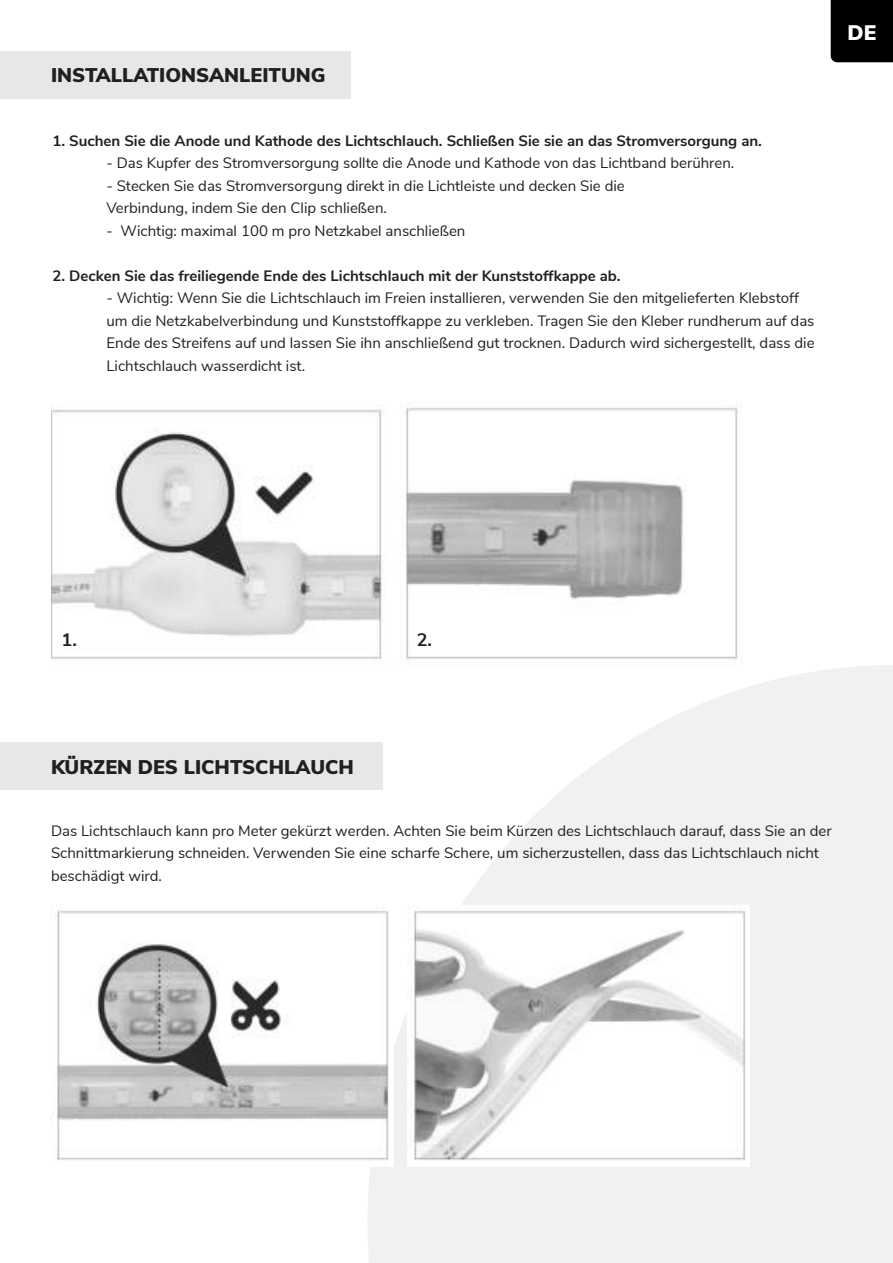
<style>
.page{position:relative;width:893px;height:1263px;background:#fff}
.page>*{position:absolute;margin:0;border:0;box-sizing:border-box;transform-origin:0 0}
.t1{font:900 21px "Nunito Sans";color:#fff}
.t2{font:900 19.8px "Nunito Sans";color:#231f20}
.t3{font:700 18px "Nunito Sans";color:#231f20}
.t4{font:15px/22.5px "Nunito Sans";color:#231f20}
.t5{font:700 15px "Nunito Sans";color:#231f20}
</style>
<div class="page">
<svg style="left:368px;top:665px;width:525px;height:598px;fill:#f0f1f2"></svg>
<div style="left:0;top:51px;width:351px;height:48px;background:#e6e7e9"></div>
<div style="left:0;top:742px;width:383px;height:48px;background:#e6e7e9"></div>
<div style="left:831px;top:0;width:62px;height:62px;background:#000001"></div>
<img style="left:51px;top:409px;width:331px;height:250px">
<img style="left:405px;top:407px;width:333px;height:253px">
<img style="left:57px;top:905px;width:336px;height:261px">
<img style="left:407px;top:905px;width:342px;height:261px">
<h2 class="t2" style="left:51px;top:64px;width:276px">INSTALLATIONSANLEITUNG</h2>
<p class="t5" style="left:52px;top:134px;width:711px">1. Suchen Sie die Anode und Kathode des Lichtschlauch. Schließen Sie sie an das Stromversorgung an.</p>
<p class="t4" style="left:106px;top:151px;width:629px">- Das Kupfer des Stromversorgung sollte die Anode und Kathode von das Lichtband berühren.</p>
<p class="t4" style="left:106px;top:174px;width:520px">- Stecken Sie das Stromversorgung direkt in die Lichtleiste und decken Sie die<br>Verbindung, indem Sie den Clip schließen.</p>
<p class="t4" style="left:106px;top:219px;width:361px">- Wichtig: maximal 100 m pro Netzkabel anschließen</p>
<p class="t5" style="left:52px;top:269px;width:570px">2. Decken Sie das freiliegende Ende des Lichtschlauch mit der Kunststoffkappe ab.</p>
<p class="t4" style="left:106px;top:286px;width:710px">- Wichtig: Wenn Sie die Lichtschlauch im Freien installieren, verwenden Sie den mitgelieferten Klebstoff um die Netzkabelverbindung und Kunststoffkappe zu verkleben. Tragen Sie den Kleber rundherum auf das Ende des Streifens auf und lassen Sie ihn anschließend gut trocknen. Dadurch wird sichergestellt, dass die Lichtschlauch wasserdicht ist.</p>
<h1 class="t1" style="left:847px;top:20px;width:30px">DE</h1>
<p class="t3" style="left:62px;top:632px;width:17px">1.</p>
<p class="t3" style="left:417px;top:632px;width:17px">2.</p>
<h2 class="t2" style="left:51px;top:756px;width:304px">KÜRZEN DES LICHTSCHLAUCH</h2>
<p class="t4" style="left:51px;top:819px;width:782px">Das Lichtschlauch kann pro Meter gekürzt werden. Achten Sie beim Kürzen des Lichtschlauch darauf, dass Sie an der<br>Schnittmarkierung schneiden. Verwenden Sie eine scharfe Schere, um sicherzustellen, dass das Lichtschlauch nicht beschädigt wird.</p>
</div>
